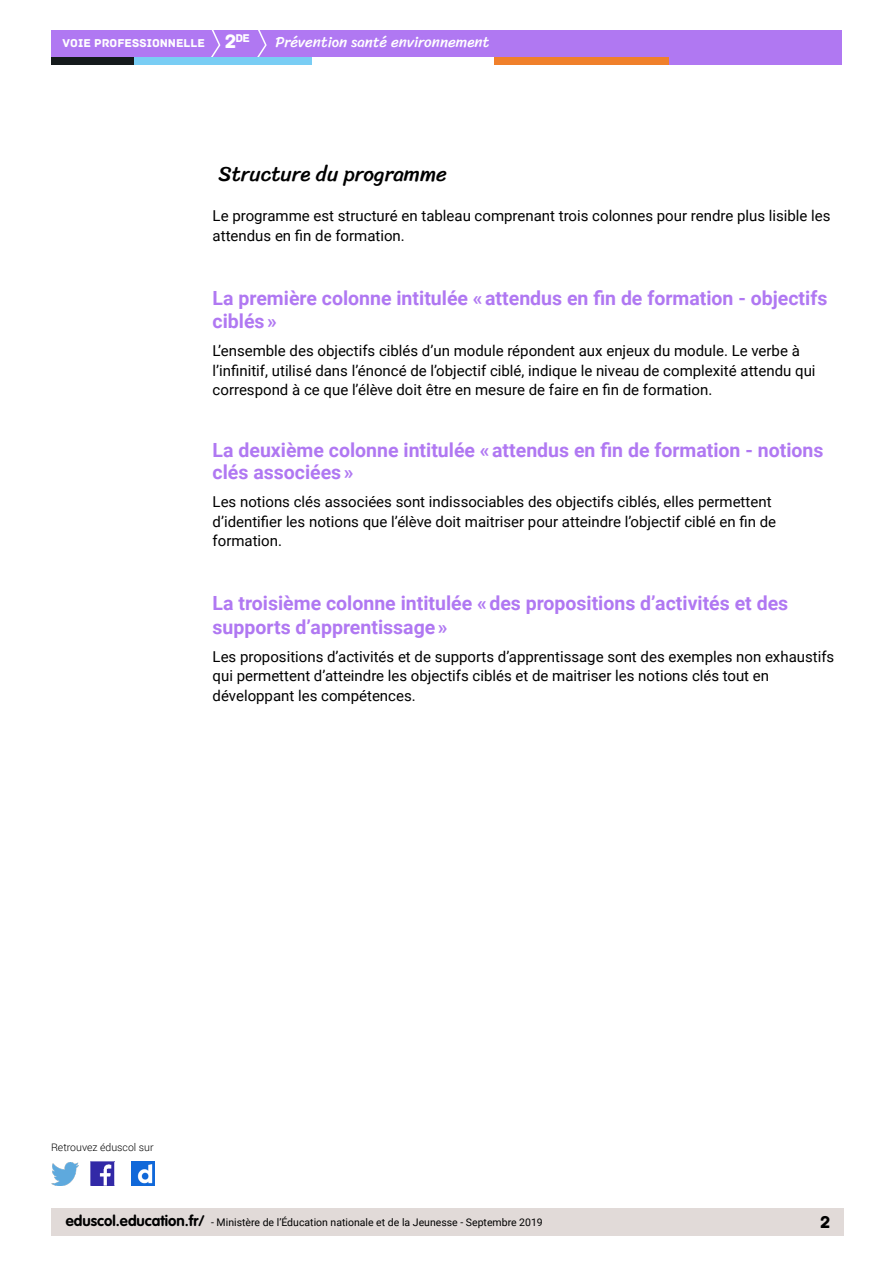
<style>
.page{position:relative;width:893px;height:1263px;background:#fff}
.page>*{position:absolute;margin:0;border:0;box-sizing:border-box;transform-origin:0 0}
.t1{font:21px "Sriracha";color:#000}
.t2{font:700 19.5px/23.4px "Roboto";color:#b078f2}
.t3{font:18px "Archive";color:#000}
.t4{font:15px/19.5px "Roboto";color:#000}
.t5{font:15px "Sriracha";color:#fff}
.t6{font:12px "Archive";color:#fff}
.t7{font:11.85px "Archive";color:#fff}
.t8{font:10.5px "Roboto";color:#000}
.t9{font:300 10.5px "Roboto";color:#000}
.s1{font-size:20.4px}
.s2{font-family:"VAG Rounded Std";font-weight:700;font-size:15px}
</style>
<div class="page">
<div style="left:51px;top:1209px;width:792px;height:27px;background:#e1dad8"></div>
<div style="left:51px;top:30px;width:791px;height:27px;background:#b078f2"></div>
<svg style="left:211px;top:30px;width:10px;height:27px"></svg>
<svg style="left:257px;top:30px;width:10px;height:27px"></svg>
<div style="left:133px;top:57px;width:179px;height:8px;background:#79cdf4"></div>
<div style="left:51px;top:57px;width:82px;height:8px;background:#141a1c"></div>
<div style="left:667px;top:57px;width:175px;height:8px;background:#b078f2"></div>
<div style="left:494px;top:57px;width:175px;height:8px;background:#f0802b"></div>
<img style="left:91px;top:1162px;width:23px;height:23px">
<img style="left:51px;top:1163px;width:28px;height:22px">
<img style="left:132px;top:1162px;width:22px;height:23px">
<p class="t7" style="left:236px;top:31px;width:16px">de</p>
<p class="t6" style="left:63px;top:36px;width:175px">VOIE PROFESSIONNELLE <span class="s1">2</span></p>
<p class="t5" style="left:275px;top:33px;width:215px">Prévention santé environnement</p>
<h1 class="t1" style="left:219px;top:161px;width:230px">Structure du programme</h1>
<p class="t4" style="left:213px;top:206px;width:619px">Le programme est structuré en tableau comprenant trois colonnes pour rendre plus lisible les attendus en fin de formation.</p>
<h2 class="t2" style="left:213px;top:285px;width:616px">La première colonne intitulée « attendus en fin de formation - objectifs ciblés »</h2>
<p class="t4" style="left:213px;top:340px;width:604px">L’ensemble des objectifs ciblés d’un module répondent aux enjeux du module. Le verbe à l’infinitif, utilisé dans l’énoncé de l’objectif ciblé, indique le niveau de complexité attendu qui correspond à ce que l’élève doit être en mesure de faire en fin de formation.</p>
<h2 class="t2" style="left:213px;top:438px;width:612px;line-height:22.5px">La deuxième colonne intitulée « attendus en fin de formation - notions clés associées »</h2>
<p class="t4" style="left:213px;top:492px;width:565px">Les notions clés associées sont indissociables des objectifs ciblés, elles permettent d’identifier les notions que l’élève doit maitriser pour atteindre l’objectif ciblé en fin de formation.</p>
<h2 class="t2" style="left:213px;top:591px;width:577px">La troisième colonne intitulée « des propositions d’activités et des supports d’apprentissage »</h2>
<p class="t4" style="left:213px;top:646px;width:623px">Les propositions d’activités et de supports d’apprentissage sont des exemples non exhaustifs qui permettent d’atteindre les objectifs ciblés et de maitriser les notions clés tout en développant les compétences.</p>
<p class="t9" style="left:51px;top:1140px;width:104px">Retrouvez éduscol sur</p>
<p class="t8" style="left:66px;top:1215px;width:478px"><span class="s2">eduscol.education.fr/</span> - Ministère de l’Éducation nationale et de la Jeunesse - Septembre 2019</p>
<p class="t3" style="left:820px;top:1211px;width:12px">2</p>
</div>
